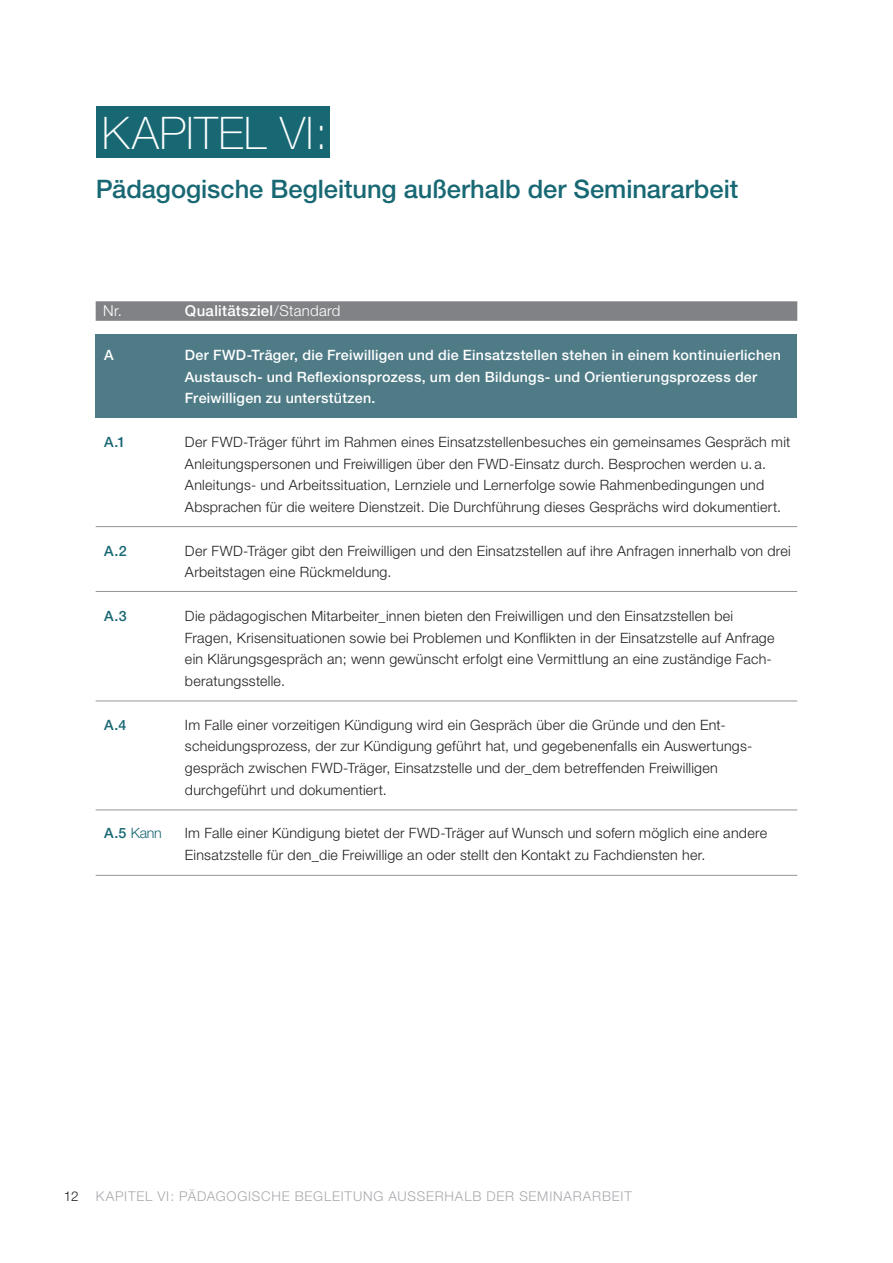
<style>
.page{position:relative;width:893px;height:1263px;background:#fff}
.page>*{position:absolute;margin:0;border:0;box-sizing:border-box;transform-origin:0 0}
.t1{font:100 45px "Helvetica Neue";letter-spacing:.015em;color:#fff}
.t2{font:500 25.5px "Helvetica Neue";color:#186874}
.t3{font:500 15px "Helvetica Neue";letter-spacing:.02em;color:#fff}
.t4{font:300 15px "Helvetica Neue";color:#fff}
.t5{font:300 14.25px/21.8px "Helvetica Neue";letter-spacing:.02em;color:#231f20}
.t6{font:500 14.25px/21.8px "Helvetica Neue";letter-spacing:.02em;color:#fff}
.t7{font:500 14.25px "Helvetica Neue";color:#186874}
.t8{font:300 14.25px "Helvetica Neue";color:#186874}
.t9{font:300 13.5px "Helvetica Neue";letter-spacing:.06em;color:#a8a9ad}
.t10{font:300 13.5px "Helvetica Neue";color:#231f20}
.s1{font-weight:300}
.s2{font-weight:500}
</style>
<div class="page">
<div style="left:96px;top:106px;width:234px;height:51px;background:#186874"></div>
<div style="left:96px;top:334px;width:701px;height:84px;background:#4e7b86"></div>
<div style="left:96px;top:301px;width:701px;height:20px;background:#808285"></div>
<hr style="left:96px;top:701px;width:701px;height:1px;background:#939598">
<hr style="left:96px;top:875px;width:701px;height:1px;background:#939598">
<hr style="left:96px;top:809px;width:701px;height:1px;background:#939598">
<hr style="left:96px;top:591px;width:701px;height:1px;background:#939598">
<hr style="left:96px;top:526px;width:701px;height:1px;background:#939598">
<h1 class="t1" style="left:102px;top:107px;width:227px">Kapitel VI:</h1>
<h2 class="t2" style="left:96px;top:174px;width:644px">Pädagogische Begleitung außerhalb der Seminararbeit</h2>
<p class="t4" style="left:103px;top:302px;width:20px">Nr.</p>
<p class="t3" style="left:185px;top:302px;width:157px">Qualitätsziel<span class="s1">/Standard</span></p>
<p class="t6" style="left:104px;top:344px;width:11px">A</p>
<p class="t6" style="left:185px;top:344px;width:597px">Der FWD-Träger, die Freiwilligen und die Einsatzstellen stehen in einem kontinuierlichen<br>Austausch- und Reflexionsprozess, um den Bildungs- und Orientierungsprozess der<br>Freiwilligen zu unterstützen.</p>
<p class="t7" style="left:104px;top:433px;width:23px">A.1</p>
<p class="t5" style="left:185px;top:431px;width:607px">Der FWD-Träger führt im Rahmen eines Einsatzstellenbesuches ein gemeinsames Gespräch mit Anleitungspersonen und Freiwilligen über den FWD-Einsatz durch. Besprochen werden u. a.<br>Anleitungs- und Arbeitssituation, Lernziele und Lernerfolge sowie Rahmenbedingungen und Absprachen für die weitere Dienstzeit. Die Durchführung dieses Gesprächs wird dokumentiert.</p>
<p class="t7" style="left:104px;top:542px;width:24px">A.2</p>
<p class="t5" style="left:185px;top:539px;width:607px">Der FWD-Träger gibt den Freiwilligen und den Einsatzstellen auf ihre Anfragen innerhalb von drei<br>Arbeitstagen eine Rückmeldung.</p>
<p class="t7" style="left:104px;top:607px;width:24px">A.3</p>
<p class="t5" style="left:185px;top:605px;width:591px">Die pädagogischen Mitarbeiter_innen bieten den Freiwilligen und den Einsatzstellen bei Fragen, Krisensituationen sowie bei Problemen und Konflikten in der Einsatzstelle auf Anfrage ein Klärungsgespräch an; wenn gewünscht erfolgt eine Vermittlung an eine zuständige Fach&shy;beratungsstelle.</p>
<p class="t7" style="left:104px;top:716px;width:24px">A.4</p>
<p class="t5" style="left:185px;top:713px;width:569px">Im Falle einer vorzeitigen Kündigung wird ein Gespräch über die Gründe und den Ent&shy;scheidungsprozess, der zur Kündigung geführt hat, und gegebenenfalls ein Auswertungs&shy;gespräch zwischen FWD-Träger, Einsatzstelle und der_dem betreffenden Freiwilligen durchgeführt und dokumentiert.</p>
<p class="t8" style="left:104px;top:824px;width:59px"><span class="s2">A.5</span> Kann</p>
<p class="t5" style="left:185px;top:822px;width:584px">Im Falle einer Kündigung bietet der FWD-Träger auf Wunsch und sofern möglich eine andere<br>Einsatzstelle für den_die Freiwillige an oder stellt den Kontakt zu Fachdiensten her.</p>
<p class="t10" style="left:64px;top:1188px;width:16px">12</p>
<p class="t9" style="left:96px;top:1188px;width:19px">Kapitel</p>
<p class="t9" style="left:157px;top:1188px;width:50px">VI: Pädag</p>
<p class="t9" style="left:227px;top:1188px;width:20px">ogisc</p>
<p class="t9" style="left:271px;top:1188px;width:43px">he Begleitung</p>
<p class="t9" style="left:388px;top:1188px;width:77px">auSSerhalb</p>
<p class="t9" style="left:486px;top:1188px;width:10px">der</p>
<p class="t9" style="left:519px;top:1188px;width:19px">Seminararbeit</p>
</div>
